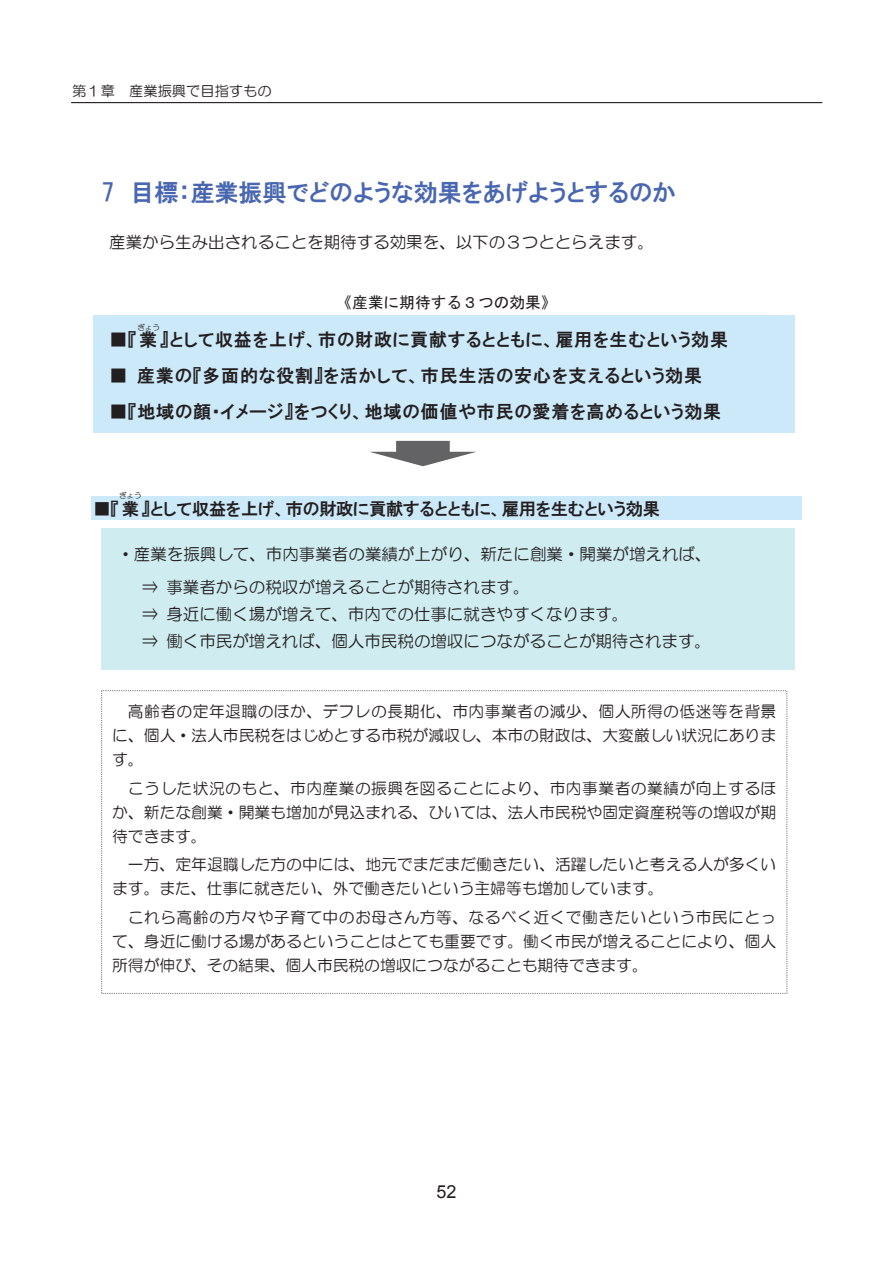
<style>
.page{position:relative;width:893px;height:1263px;background:#fff}
.page>*{position:absolute;margin:0;border:0;box-sizing:border-box;transform-origin:0 0}
.t1{font:24px "HGP Gothic E";color:#4966b0}
.t2{font:18px "HGP Gothic E";letter-spacing:.025em;color:#231f20}
.t3{font:18px "HGP Gothic E";letter-spacing:.05em;color:#231f20}
.t4{font:18px "Arial";color:#231f20}
.t5{font:17.25px "HGP Gothic E";letter-spacing:-.01em;color:#231f20}
.t6{font:16.5px/33px "HG Maru Gothic MPRO";color:#231f20}
.t7{font:15.75px/24px "HG Maru Gothic MPRO";letter-spacing:.005em;color:#231f20;text-align:justify}
.t8{font:15.75px "MS Gothic";color:#231f20}
.t9{font:14.25px "HG Maru Gothic MPRO";color:#231f20}
.t10{font:7.5px "HG Maru Gothic MPRO";color:#231f20}
</style>
<div class="page">
<hr style="left:71px;top:102px;width:751px;height:1px;background:#231f20">
<div style="left:94px;top:316px;width:701px;height:117px;background:#cce9f9"></div>
<div style="left:91px;top:496px;width:711px;height:24px;background:#cce9f9"></div>
<div style="left:101px;top:529px;width:693px;height:141px;background:#cfecf1"></div>
<svg style="left:369px;top:441px;width:108px;height:25px"></svg>
<p class="t9" style="left:72px;top:83px;width:201px">第１章 産業振興で目指すもの</p>
<h1 class="t1" style="left:102px;top:180px;width:576px">7 目標：産業振興でどのような効果をあげようとするのか</h1>
<p class="t6" style="left:109px;top:225px;width:546px">産業から生み出されることを期待する効果を、以下の３つととらえます。</p>
<p class="t8" style="left:336px;top:294px;width:222px">《産業に期待する３つの効果》</p>
<p class="t2" style="left:110px;top:331px;width:620px">■『業』として収益を上げ、市の財政に貢献するとともに、雇用を生むという効果</p>
<p class="t10" style="left:137px;top:323px;width:24px">ぎょう</p>
<p class="t3" style="left:110px;top:367px;width:594px">■ 産業の『多面的な役割』を活かして、市民生活の安心を支えるという効果</p>
<p class="t2" style="left:110px;top:403px;width:613px">■『地域の顔･イメージ』をつくり、地域の価値や市民の愛着を高めるという効果</p>
<p class="t10" style="left:119px;top:492px;width:24px">ぎょう</p>
<p class="t5" style="left:94px;top:500px;width:568px">■『業』として収益を上げ、市の財政に貢献するとともに、雇用を生むという効果</p>
<p class="t6" style="left:142px;top:538px;width:571px;text-indent:-24px">・産業を振興して、市内事業者の業績が上がり、新たに創業・開業が増えれば、⇒ 事業者からの税収が増えることが期待されます。</p>
<p class="t6" style="left:142px;top:601px;width:571px;line-height:27px">⇒ 身近に働く場が増えて、市内での仕事に就きやすくなります。<br>⇒ 働く市民が増えれば、個人市民税の増収につながることが期待されます。</p>
<p class="t7" style="left:112px;top:699px;width:666px;text-indent:16px">高齢者の定年退職のほか、デフレの長期化、市内事業者の減少、個人所得の低迷等を背景に、個人・法人市民税をはじめとする市税が減収し、本市の財政は、大変厳しい状況にあります。</p>
<p class="t7" style="left:112px;top:776px;width:666px;text-indent:16px">こうした状況のもと、市内産業の振興を図ることにより、市内事業者の業績が向上するほか、新たな創業・開業も増加が見込まれる、ひいては、法人市民税や固定資産税等の増収が期待できます。</p>
<p class="t7" style="left:112px;top:852px;width:666px;text-indent:16px">一方、定年退職した方の中には、地元でまだまだ働きたい、活躍したいと考える人が多くいます。また、仕事に就きたい、外で働きたいという主婦等も増加しています。</p>
<p class="t7" style="left:112px;top:905px;width:666px;text-indent:16px">これら高齢の方々や子育て中のお母さん方等、なるべく近くで働きたいという市民にとって、身近に働ける場があるということはとても重要です。働く市民が増えることにより、個人所得が伸び、その結果、個人市民税の増収につながることも期待できます。</p>
<p class="t4" style="left:436px;top:1179px;width:21px">52</p>
</div>
